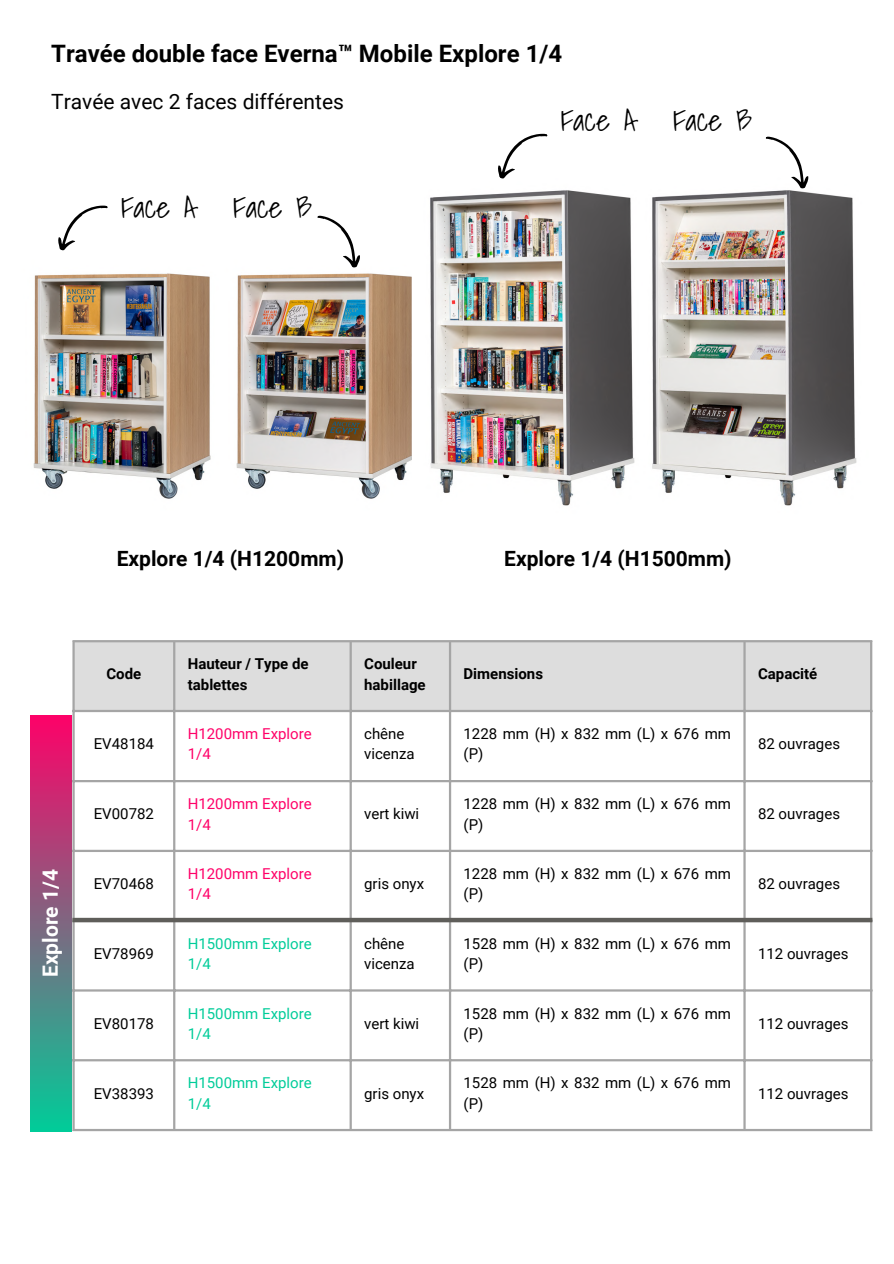
<style>
.page{position:relative;width:894px;height:1264px;background:#fff}
.page>*{position:absolute;margin:0;border:0;box-sizing:border-box;transform-origin:0 0}
.t1{font:300 30px "Shadows Into";color:#000}
.t2{font:700 24px "Roboto";color:#000}
.t3{font:700 21px "Roboto";color:#000}
.t4{font:21px "Roboto";color:#000}
.t5{font:700 21px "Roboto";color:#fff}
.t6{font:15px/20.2px "Roboto";color:#000}
.t7{font:700 15px/20.2px "Roboto";color:#000}
.t8{font:15px/20.2px "Roboto";color:#ff0068}
.t9{font:15px/20.2px "Roboto";color:#0c9}
</style>
<div class="page">
<img style="left:33px;top:273px;width:378px;height:226px">
<img style="left:430px;top:190px;width:427px;height:316px">
<svg style="left:58px;top:205px;width:50px;height:46px"></svg>
<svg style="left:317px;top:215px;width:43px;height:53px"></svg>
<svg style="left:498px;top:133px;width:50px;height:46px"></svg>
<svg style="left:764px;top:136px;width:49px;height:56px"></svg>
<div style="left:75px;top:642px;width:794px;height:68px;background:#ddd"></div>
<hr style="left:72px;top:642px;width:3px;height:486px;background:#a5a5a5">
<hr style="left:173px;top:642px;width:2px;height:486px;background:#a5a5a5">
<hr style="left:349px;top:642px;width:3px;height:486px;background:#a5a5a5">
<hr style="left:449px;top:642px;width:2px;height:486px;background:#a5a5a5">
<hr style="left:743px;top:642px;width:2px;height:486px;background:#a5a5a5">
<hr style="left:869px;top:642px;width:3px;height:486px;background:#a5a5a5">
<hr style="left:72px;top:640px;width:800px;height:2px;background:#a5a5a5">
<hr style="left:72px;top:710px;width:800px;height:2px;background:#a5a5a5">
<hr style="left:72px;top:780px;width:800px;height:2px;background:#a5a5a5">
<hr style="left:72px;top:849px;width:800px;height:3px;background:#a5a5a5">
<hr style="left:72px;top:989px;width:800px;height:2px;background:#a5a5a5">
<hr style="left:72px;top:1059px;width:800px;height:2px;background:#a5a5a5">
<hr style="left:72px;top:1128px;width:800px;height:3px;background:#a5a5a5">
<div style="left:72px;top:917px;width:800px;height:5px;background:#5f5e5a"></div>
<div style="left:31px;top:715px;width:41px;height:416px;background:linear-gradient(to bottom,#fd0168,#01cb99)"></div>
<p class="t2" style="left:51px;top:40px;width:512px">Travée double face Everna™ Mobile Explore 1/4</p>
<p class="t4" style="left:51px;top:89px;width:294px">Travée avec 2 faces différentes</p>
<p class="t1" style="left:121px;top:182px;width:76px">Face A</p>
<p class="t1" style="left:233px;top:182px;width:81px">Face B</p>
<p class="t1" style="left:560px;top:96px;width:76px">Face A</p>
<h1 class="t1" style="left:673px;top:96px;width:81px">Face B</h1>
<h1 class="t3" style="left:117px;top:546px;width:229px">Explore 1/4 (H1200mm)</h1>
<h1 class="t3" style="left:504px;top:546px;width:229px">Explore 1/4 (H1500mm)</h1>
<p class="t7" style="left:106px;top:664px;width:36px">Code</p>
<p class="t7" style="left:188px;top:654px;width:122px">Hauteur / Type de tablettes</p>
<h3 class="t7" style="left:364px;top:654px;width:63px">Couleur habillage</h3>
<h3 class="t7" style="left:463px;top:664px;width:81px">Dimensions</h3>
<h3 class="t7" style="left:757px;top:664px;width:61px">Capacité</h3>
<p class="t6" style="left:94px;top:734px;width:62px">EV48184</p>
<p class="t8" style="left:188px;top:724px;width:125px">H1200mm Explore<br>1/4</p>
<p class="t6" style="left:364px;top:724px;width:52px">chêne vicenza</p>
<p class="t6" style="left:463px;top:724px;width:269px">1228 mm (H) x 832 mm (L) x 676 mm (P)</p>
<p class="t6" style="left:757px;top:734px;width:83px">82 ouvrages</p>
<p class="t5" style="left:38px;top:977px;width:109px;rotate:-90deg">Explore 1/4</p>
<p class="t6" style="left:94px;top:804px;width:62px">EV00782</p>
<p class="t8" style="left:188px;top:794px;width:125px">H1200mm Explore<br>1/4</p>
<p class="t6" style="left:364px;top:804px;width:57px">vert kiwi</p>
<p class="t6" style="left:463px;top:794px;width:269px">1228 mm (H) x 832 mm (L) x 676 mm (P)</p>
<p class="t6" style="left:757px;top:804px;width:83px">82 ouvrages</p>
<p class="t6" style="left:94px;top:873px;width:62px">EV70468</p>
<p class="t8" style="left:188px;top:863px;width:125px">H1200mm Explore<br>1/4</p>
<p class="t6" style="left:364px;top:873px;width:61px">gris onyx</p>
<p class="t6" style="left:463px;top:863px;width:269px">1228 mm (H) x 832 mm (L) x 676 mm (P)</p>
<p class="t6" style="left:757px;top:873px;width:83px">82 ouvrages</p>
<p class="t6" style="left:94px;top:943px;width:62px">EV78969</p>
<p class="t9" style="left:188px;top:933px;width:125px">H1500mm Explore<br>1/4</p>
<p class="t6" style="left:364px;top:933px;width:52px">chêne vicenza</p>
<p class="t6" style="left:463px;top:933px;width:269px">1528 mm (H) x 832 mm (L) x 676 mm (P)</p>
<p class="t6" style="left:757px;top:943px;width:92px">112 ouvrages</p>
<p class="t6" style="left:94px;top:1013px;width:62px">EV80178</p>
<p class="t9" style="left:188px;top:1003px;width:125px">H1500mm Explore<br>1/4</p>
<p class="t6" style="left:364px;top:1013px;width:57px">vert kiwi</p>
<p class="t6" style="left:463px;top:1003px;width:269px">1528 mm (H) x 832 mm (L) x 676 mm (P)</p>
<p class="t6" style="left:757px;top:1013px;width:92px">112 ouvrages</p>
<p class="t6" style="left:94px;top:1083px;width:62px">EV38393</p>
<p class="t9" style="left:188px;top:1073px;width:125px">H1500mm Explore<br>1/4</p>
<p class="t6" style="left:364px;top:1083px;width:61px">gris onyx</p>
<p class="t6" style="left:463px;top:1073px;width:269px">1528 mm (H) x 832 mm (L) x 676 mm (P)</p>
<p class="t6" style="left:757px;top:1083px;width:92px">112 ouvrages</p>
</div>
